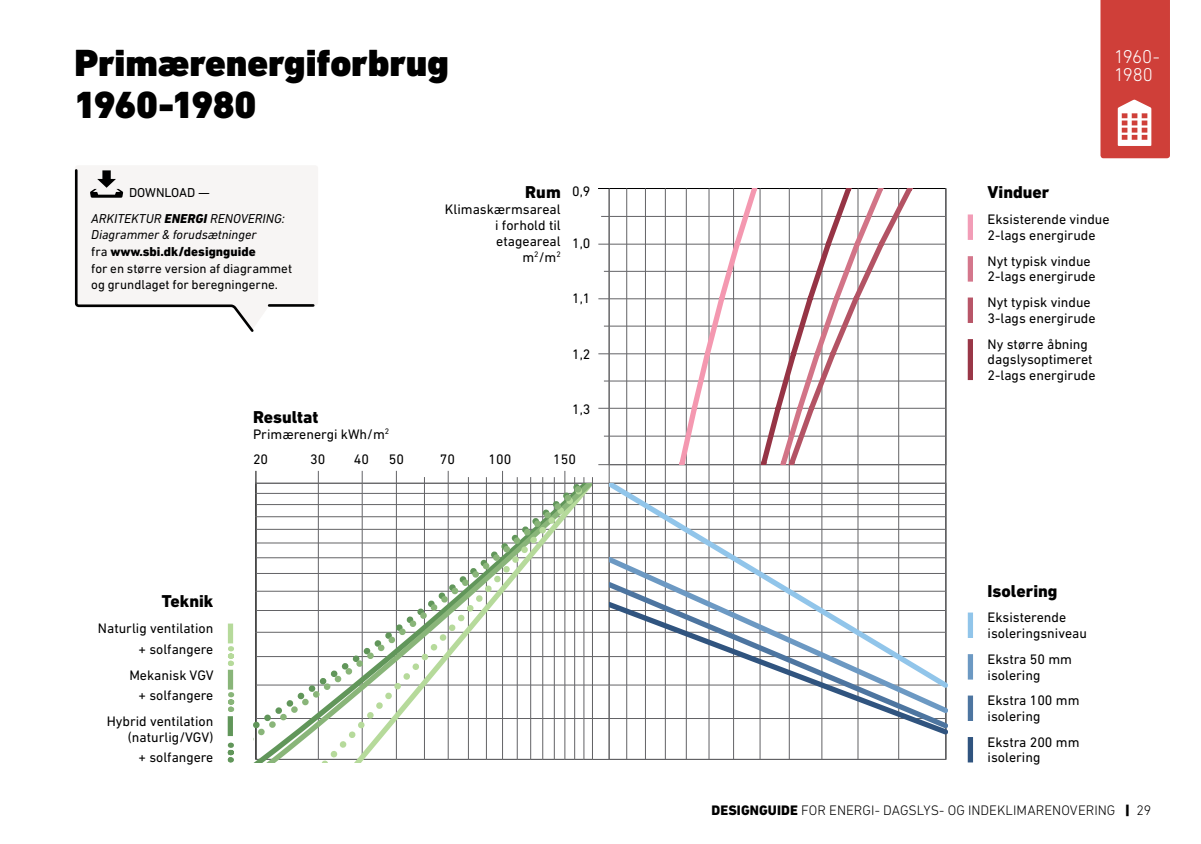
<style>
.page{position:relative;width:1201px;height:844px;background:#fff}
.page>*{position:absolute;margin:0;border:0;box-sizing:border-box;transform-origin:0 0}
.t1{font:900 38.5px "DIN Next LT Pro";letter-spacing:-.005em;color:#000}
.t2{font:300 18.9px "DIN Next LT Pro";letter-spacing:-.02em;color:#fff}
.t3{font:800 17.5px "DIN Next LT Pro";color:#000}
.t4{font:14px/15.8px "DIN Next LT Pro";color:#000}
.t5{font:300 14px "DIN Next LT Pro";color:#000}
.t6{font:13.12px/16.6px "DIN Next LT Pro";color:#000}
.t7{font:italic 13.12px/26.2px "DIN Next LT Pro";color:#000}
.s1{font-style:normal}
.s2{font-weight:800}
.s3{font-style:italic}
.s4{font-weight:900}
</style>
<div class="page">
<hr style="left:256px;top:470px;width:1px;height:289px;background:#000">
<hr style="left:598px;top:188px;width:347px;height:1px;background:#000">
<hr style="left:598px;top:464px;width:347px;height:1px;background:#636366">
<hr style="left:601px;top:216px;width:344px;height:1px;background:#636366">
<hr style="left:598px;top:244px;width:347px;height:1px;background:#636366">
<hr style="left:598px;top:408px;width:347px;height:1px;background:#636366">
<hr style="left:604px;top:380px;width:341px;height:1px;background:#636366">
<hr style="left:598px;top:353px;width:347px;height:1px;background:#636366">
<hr style="left:604px;top:326px;width:341px;height:1px;background:#636366">
<hr style="left:598px;top:298px;width:347px;height:1px;background:#636366">
<hr style="left:604px;top:271px;width:341px;height:1px;background:#636366">
<hr style="left:604px;top:435px;width:341px;height:1px;background:#636366">
<hr style="left:609px;top:188px;width:1px;height:571px;background:#636366">
<hr style="left:945px;top:188px;width:1px;height:571px;background:#636366">
<hr style="left:857px;top:188px;width:1px;height:571px;background:#636366">
<hr style="left:733px;top:188px;width:1px;height:571px;background:#636366">
<hr style="left:686px;top:188px;width:1px;height:571px;background:#636366">
<hr style="left:665px;top:188px;width:1px;height:571px;background:#636366">
<hr style="left:626px;top:188px;width:1px;height:571px;background:#636366">
<hr style="left:645px;top:188px;width:1px;height:571px;background:#636366">
<hr style="left:898px;top:188px;width:1px;height:571px;background:#636366">
<hr style="left:821px;top:188px;width:1px;height:571px;background:#636366">
<hr style="left:789px;top:188px;width:1px;height:571px;background:#636366">
<hr style="left:759px;top:188px;width:1px;height:571px;background:#636366">
<hr style="left:708px;top:188px;width:1px;height:571px;background:#636366">
<hr style="left:256px;top:483px;width:689px;height:1px;background:#636366">
<hr style="left:256px;top:759px;width:689px;height:1px;background:#636366">
<hr style="left:256px;top:573px;width:689px;height:1px;background:#636366">
<hr style="left:256px;top:557px;width:689px;height:1px;background:#636366">
<hr style="left:256px;top:542px;width:689px;height:1px;background:#636366">
<hr style="left:256px;top:516px;width:689px;height:1px;background:#636366">
<hr style="left:256px;top:590px;width:689px;height:1px;background:#636366">
<hr style="left:256px;top:718px;width:689px;height:1px;background:#636366">
<hr style="left:256px;top:684px;width:689px;height:1px;background:#636366">
<hr style="left:256px;top:656px;width:689px;height:1px;background:#636366">
<hr style="left:256px;top:631px;width:689px;height:1px;background:#636366">
<hr style="left:256px;top:610px;width:689px;height:1px;background:#636366">
<hr style="left:256px;top:529px;width:689px;height:1px;background:#636366">
<hr style="left:256px;top:504px;width:689px;height:1px;background:#636366">
<hr style="left:256px;top:493px;width:689px;height:1px;background:#636366">
<hr style="left:530px;top:477px;width:1px;height:282px;background:#636366">
<hr style="left:486px;top:477px;width:1px;height:282px;background:#636366">
<hr style="left:468px;top:477px;width:1px;height:282px;background:#636366">
<hr style="left:517px;top:477px;width:1px;height:282px;background:#636366">
<hr style="left:583px;top:477px;width:1px;height:282px;background:#636366">
<hr style="left:564px;top:471px;width:1px;height:288px;background:#636366">
<hr style="left:574px;top:477px;width:1px;height:282px;background:#636366">
<hr style="left:554px;top:477px;width:1px;height:282px;background:#636366">
<hr style="left:542px;top:477px;width:1px;height:282px;background:#636366">
<hr style="left:592px;top:477px;width:1px;height:282px;background:#636366">
<hr style="left:396px;top:470px;width:1px;height:289px;background:#636366">
<hr style="left:448px;top:470px;width:1px;height:289px;background:#636366">
<hr style="left:424px;top:477px;width:1px;height:282px;background:#636366">
<hr style="left:502px;top:471px;width:1px;height:288px;background:#636366">
<hr style="left:318px;top:471px;width:1px;height:288px;background:#636366">
<hr style="left:362px;top:470px;width:1px;height:289px;background:#636366">
<svg style="left:878px;top:188px;width:69px;height:276px"></svg>
<svg style="left:664px;top:188px;width:214px;height:276px"></svg>
<svg style="left:609px;top:483px;width:338px;height:69px"></svg>
<svg style="left:609px;top:552px;width:338px;height:25px"></svg>
<svg style="left:609px;top:577px;width:338px;height:20px"></svg>
<svg style="left:609px;top:597px;width:338px;height:141px"></svg>
<svg style="left:253px;top:483px;width:339px;height:279px"></svg>
<div style="left:967px;top:214px;width:6px;height:26px;background:#f29db7"></div>
<div style="left:967px;top:256px;width:6px;height:25px;background:#d4778c"></div>
<div style="left:967px;top:297px;width:6px;height:26px;background:#b85668"></div>
<div style="left:967px;top:339px;width:6px;height:41px;background:#993747"></div>
<div style="left:967px;top:612px;width:6px;height:25px;background:#91c5ea"></div>
<div style="left:967px;top:654px;width:6px;height:25px;background:#6c99c3"></div>
<div style="left:967px;top:695px;width:6px;height:25px;background:#4d75a0"></div>
<div style="left:967px;top:736px;width:6px;height:26px;background:#30547f"></div>
<div style="left:228px;top:623px;width:5px;height:20px;background:#b6da9b"></div>
<svg style="left:228px;top:646px;width:5px;height:19px"></svg>
<div style="left:228px;top:716px;width:5px;height:19px;background:#61965a"></div>
<svg style="left:228px;top:742px;width:5px;height:20px"></svg>
<div style="left:228px;top:669px;width:5px;height:20px;background:#89b579"></div>
<svg style="left:228px;top:692px;width:5px;height:19px"></svg>
<svg style="left:74px;top:166px;width:244px;height:166px"></svg>
<svg style="left:1100px;top:0;width:69px;height:158px;background:#d4534e"></svg>
<h1 class="t1" style="left:74px;top:40px;width:376px">Primærenergiforbrug</h1>
<h1 class="t1" style="left:74px;top:82px;width:183px">1960-1980</h1>
<p class="t7" style="left:91px;top:179px;width:195px;text-indent:38px"><span class="s1">DOWNLOAD —<br></span>ARKITEKTUR <span class="s2">ENERGI</span> RENOVERING:</p>
<p class="t6" style="left:91px;top:226px;width:202px"><span class="s3">Diagrammer &amp; forudsætninger<br></span>fra <span class="s2">www.sbi.dk/designguide<br></span>for en større version af diagrammet og grundlaget for beregningerne.</p>
<p class="t3" style="left:525px;top:182px;width:37px">Rum</p>
<p class="t4" style="left:445px;top:201px;width:117px;text-align:right">Klimaskærmsareal i forhold til etageareal<br>m<sup>2</sup>/m<sup>2</sup></p>
<p class="t4" style="left:572px;top:183px;width:20px">0,9</p>
<p class="t4" style="left:572px;top:235px;width:20px">1,0</p>
<p class="t4" style="left:572px;top:290px;width:20px">1,1</p>
<p class="t4" style="left:572px;top:345px;width:20px">1,2</p>
<p class="t4" style="left:572px;top:401px;width:20px">1,3</p>
<p class="t3" style="left:253px;top:406px;width:67px">Resultat</p>
<p class="t4" style="left:253px;top:420px;width:138px;line-height:25.7px">Primærenergi kWh/m<sup>2<br></sup>20</p>
<p class="t4" style="left:310px;top:451px;width:17px">30</p>
<p class="t4" style="left:354px;top:451px;width:17px">40</p>
<p class="t4" style="left:389px;top:451px;width:17px">50</p>
<p class="t4" style="left:440px;top:451px;width:17px">70</p>
<p class="t4" style="left:488px;top:451px;width:24px">100</p>
<p class="t4" style="left:553px;top:451px;width:24px">150</p>
<p class="t3" style="left:162px;top:591px;width:53px">Teknik</p>
<p class="t4" style="left:98px;top:617px;width:117px;line-height:20.7px;text-align:right">Naturlig ventilation + solfangere</p>
<p class="t4" style="left:129px;top:664px;width:86px;line-height:20.7px;text-align:right">Mekanisk VGV + solfangere</p>
<p class="t4" style="left:107px;top:713px;width:108px;text-align:right">Hybrid ventilation (naturlig/VGV)</p>
<p class="t4" style="left:139px;top:749px;width:76px">+ solfangere</p>
<h2 class="t2" style="left:1114px;top:45px;width:47px">1960-</h2>
<h2 class="t2" style="left:1114px;top:64px;width:40px">1980</h2>
<p class="t3" style="left:987px;top:182px;width:63px">Vinduer</p>
<p class="t4" style="left:987px;top:211px;width:123px">Eksisterende vindue<br>2-lags energirude</p>
<p class="t4" style="left:987px;top:253px;width:109px">Nyt typisk vindue<br>2-lags energirude</p>
<p class="t4" style="left:987px;top:294px;width:109px">Nyt typisk vindue<br>3-lags energirude</p>
<p class="t4" style="left:987px;top:335px;width:109px">Ny større åbning dagslysoptimeret<br>2-lags energirude</p>
<p class="t3" style="left:987px;top:580px;width:71px">Isolering</p>
<p class="t4" style="left:987px;top:609px;width:101px">Eksisterende isoleringsniveau</p>
<p class="t4" style="left:987px;top:650px;width:86px">Ekstra 50 mm isolering</p>
<p class="t4" style="left:987px;top:692px;width:93px">Ekstra 100 mm isolering</p>
<p class="t4" style="left:987px;top:733px;width:93px">Ekstra 200 mm isolering</p>
<p class="t5" style="left:711px;top:802px;width:441px"><span class="s2">DESIGNGUIDE</span> FOR ENERGI- DAGSLYS- OG INDEKLIMARENOVERING <span class="s4">|</span> 29</p>
</div>
